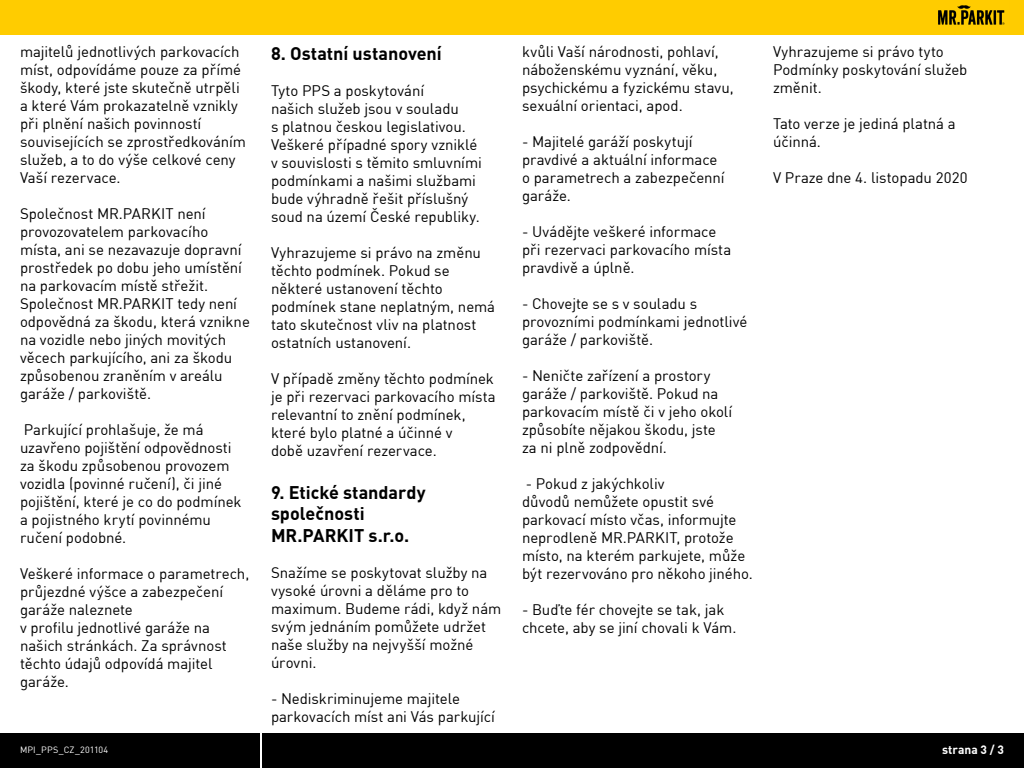
<style>
.page{position:relative;width:1024px;height:768px;background:#fff}
.page>*{position:absolute;margin:0;border:0;box-sizing:border-box;transform-origin:0 0}
.kapitola_-_nadpis{font:700 18px/21.6px "DINCE";color:#000}
.kapitola_-_nadpis-2{font:15px/18px "DINCE";letter-spacing:-.005em;color:#000}
.t1{font:700 12px "DINCE";color:#fff}
.t2{font:9px "DINCE";letter-spacing:.015em;color:#fff}
</style>
<div class="page">
<div style="left:0;top:0;width:1024px;height:35px;background:#fc0"></div>
<img style="left:938px;top:5px;width:67px;height:20px">
<div style="left:262px;top:733px;width:762px;height:35px;background:#000"></div>
<div style="left:0;top:733px;width:260px;height:35px;background:#000"></div>
<p class="kapitola_-_nadpis-2" style="left:20px;top:42px;width:228px">majitelů jednotlivých parkovacích míst, odpovídáme pouze za přímé škody, které jste skutečně utrpěli a které Vám prokazatelně vznikly při plnění našich povinností souvisejících se zprostředkováním služeb, a to do výše celkové ceny<br>Vaší rezervace.</p>
<p class="kapitola_-_nadpis-2" style="left:20px;top:204px;width:223px">Společnost MR.PARKIT není provozovatelem parkovacího místa, ani se nezavazuje dopravní</p>
<p class="kapitola_-_nadpis-2" style="left:20px;top:258px;width:224px">prostředek po dobu jeho umístění na parkovacím místě střežit.<br>Společnost MR.PARKIT tedy není</p>
<p class="kapitola_-_nadpis-2" style="left:20px;top:312px;width:231px">odpovědná za škodu, která vznikne na vozidle nebo jiných movitých věcech parkujícího, ani za škodu</p>
<p class="kapitola_-_nadpis-2" style="left:20px;top:366px;width:204px">způsobenou zraněním v areálu garáže / parkoviště.</p>
<p class="kapitola_-_nadpis-2" style="left:20px;top:420px;width:223px">Parkující prohlašuje, že má uzavřeno pojištění odpovědnosti za škodu způsobenou provozem vozidla (povinné ručení), či jiné pojištění, které je co do podmínek a pojistného krytí povinnému ručení podobné.</p>
<p class="kapitola_-_nadpis-2" style="left:20px;top:564px;width:231px">Veškeré informace o parametrech, průjezdné výšce a zabezpečení garáže naleznete</p>
<p class="kapitola_-_nadpis-2" style="left:20px;top:618px;width:208px">v profilu jednotlivé garáže na našich stránkách. Za správnost těchto údajů odpovídá majitel garáže.</p>
<p class="kapitola_-_nadpis" style="left:271px;top:41px;width:172px">8. Ostatní ustanovení</p>
<p class="kapitola_-_nadpis-2" style="left:271px;top:81px;width:212px">Tyto PPS a poskytování<br>našich služeb jsou v souladu<br>s platnou českou legislativou.<br>Veškeré případné spory vzniklé v souvislosti s těmito smluvními podmínkami a našimi službami bude výhradně řešit příslušný soud na území České republiky.</p>
<p class="kapitola_-_nadpis-2" style="left:271px;top:243px;width:226px">Vyhrazujeme si právo na změnu těchto podmínek. Pokud se některé ustanovení těchto podmínek stane neplatným, nemá tato skutečnost vliv na platnost ostatních ustanovení.</p>
<p class="kapitola_-_nadpis-2" style="left:271px;top:369px;width:226px">V případě změny těchto podmínek je při rezervaci parkovacího místa relevantní to znění podmínek, které bylo platné a účinné v<br>době uzavření rezervace.</p>
<p class="kapitola_-_nadpis" style="left:271px;top:481px;width:156px">9. Etické standardy společnosti</p>
<p class="kapitola_-_nadpis" style="left:271px;top:524px;width:140px">MR.PARKIT s.r.o.</p>
<p class="kapitola_-_nadpis-2" style="left:271px;top:563px;width:232px">Snažíme se poskytovat služby na vysoké úrovni a děláme pro to maximum. Budeme rádi, když nám</p>
<p class="kapitola_-_nadpis-2" style="left:271px;top:617px;width:217px">svým jednáním pomůžete udržet naše služby na nejvyšší možné úrovni.</p>
<p class="kapitola_-_nadpis-2" style="left:271px;top:689px;width:225px">- Nediskriminujeme majitele parkovacích míst ani Vás parkující</p>
<p class="kapitola_-_nadpis-2" style="left:522px;top:42px;width:198px">kvůli Vaší národnosti, pohlaví,</p>
<p class="kapitola_-_nadpis-2" style="left:522px;top:60px;width:213px">náboženskému vyznání, věku, psychickému a fyzickému stavu, sexuální orientaci, apod.</p>
<p class="kapitola_-_nadpis-2" style="left:522px;top:132px;width:204px">- Majitelé garáží poskytují pravdivé a aktuální informace o parametrech a zabezpečenní garáže.</p>
<p class="kapitola_-_nadpis-2" style="left:522px;top:222px;width:211px">- Uvádějte veškeré informace při rezervaci parkovacího místa pravdivě a úplně.</p>
<p class="kapitola_-_nadpis-2" style="left:522px;top:294px;width:227px">-‐Chovejte se s v souladu s provozními podmínkami jednotlivé garáže / parkoviště.</p>
<p class="kapitola_-_nadpis-2" style="left:522px;top:366px;width:212px">- Neničte zařízení a prostory garáže / parkoviště. Pokud na parkovacím místě či v jeho okolí způsobíte nějakou škodu, jste</p>
<p class="kapitola_-_nadpis-2" style="left:522px;top:438px;width:146px">za ni plně zodpovědní.</p>
<p class="kapitola_-_nadpis-2" style="left:522px;top:474px;width:232px">- Pokud z jakýchkoliv<br>důvodů nemůžete opustit své parkovací místo včas, informujte neprodleně MR.PARKIT, protože místo, na kterém parkujete, může být rezervováno pro někoho jiného.</p>
<p class="kapitola_-_nadpis-2" style="left:522px;top:600px;width:216px">- Buďte fér chovejte se tak, jak chcete, aby se jiní chovali k Vám.</p>
<p class="kapitola_-_nadpis-2" style="left:773px;top:42px;width:196px">Vyhrazujeme si právo tyto<br>Podmínky poskytování služeb změnit.</p>
<p class="kapitola_-_nadpis-2" style="left:773px;top:114px;width:184px">Tato verze je jediná platná a účinná.</p>
<p class="kapitola_-_nadpis-2" style="left:773px;top:168px;width:196px">V Praze dne 4. listopadu 2020</p>
<p class="t2" style="left:20px;top:744px;width:90px">MPI_PPS_CZ_201104</p>
<p class="t1" style="left:942px;top:742px;width:63px">strana 3 / 3</p>
</div>
